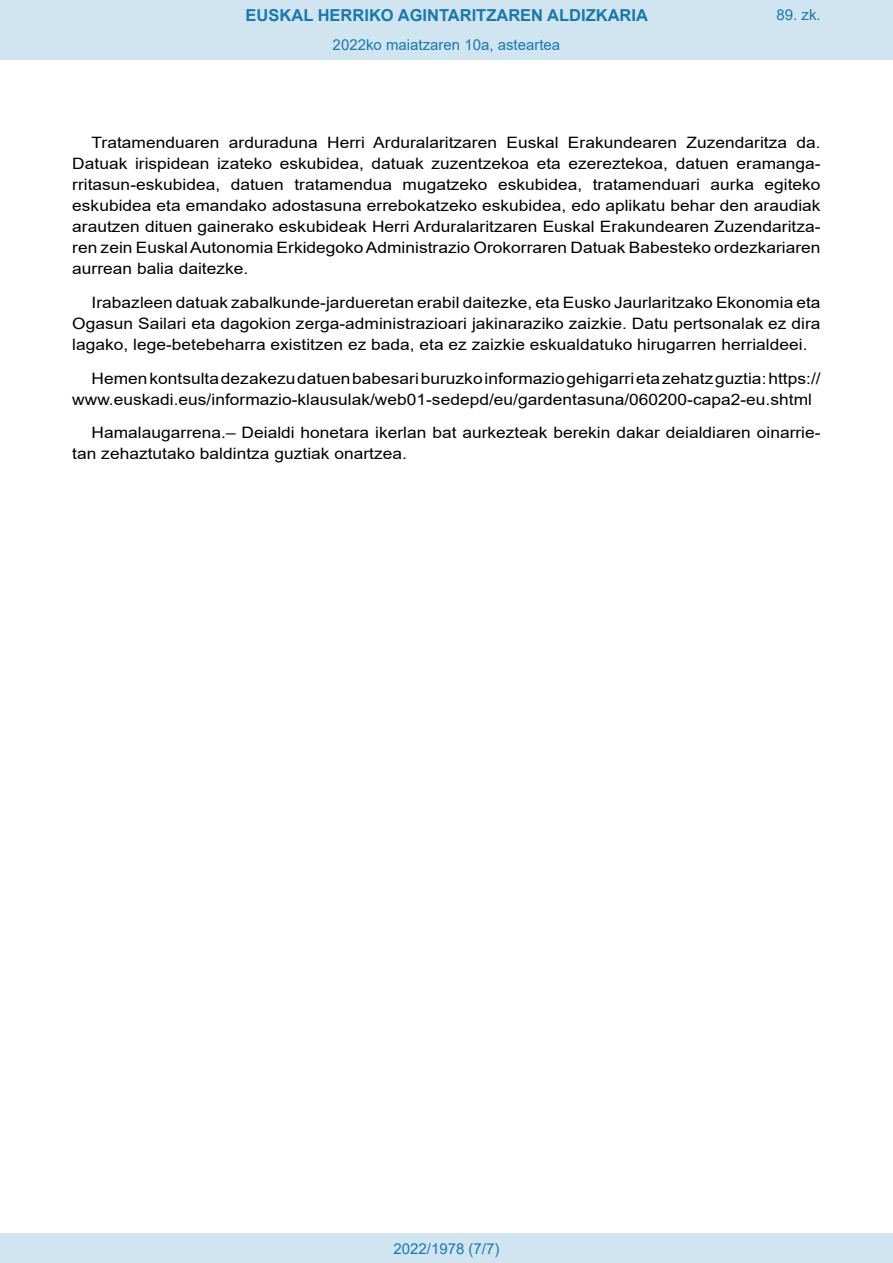
<style>
.page{position:relative;width:893px;height:1263px;background:#fff}
.page>*{position:absolute;margin:0;border:0;box-sizing:border-box;transform-origin:0 0}
.t1{font:700 16.5px "Arial";color:#1879ad}
.BOPVDetalle{font:15.6px/21px "Arial";color:#000;text-align:justify;scale:1.11 1}
.Paginacion_Centro{font:15px "Arial";color:#1879ad}
</style>
<div class="page">
<div style="left:0;top:0;width:893px;height:60px;background:#d0e5f0"></div>
<div style="left:0;top:1233px;width:893px;height:30px;background:#d0e5f0"></div>
<p class="t1" style="left:246px;top:3px;width:404px">EUSKAL HERRIKO AGINTARITZAREN ALDIZKARIA</p>
<p class="Paginacion_Centro" style="left:333px;top:35px;width:229px">2022ko maiatzaren 10a, asteartea</p>
<p class="Paginacion_Centro" style="left:776px;top:5px;width:46px">89. zk.</p>
<p class="BOPVDetalle" style="left:72px;top:132px;width:676px;text-indent:19px">Tratamenduaren arduraduna Herri Arduralaritzaren Euskal Erakundearen Zuzendaritza da.<br>Datuak irispidean izateko eskubidea, datuak zuzentzekoa eta ezereztekoa, datuen eramanga&shy;rritasun-eskubidea, datuen tratamendua mugatzeko eskubidea, tratamenduari aurka egiteko eskubidea eta emandako adostasuna errebokatzeko eskubidea, edo aplikatu behar den araudiak arautzen dituen gainerako eskubideak Herri Arduralaritzaren Euskal Erakundearen Zuzendaritza&shy;ren zein Euskal Autonomia Erkidegoko Administrazio Orokorraren Datuak Babesteko ordezkariaren aurrean balia daitezke.</p>
<p class="BOPVDetalle" style="left:72px;top:292px;width:676px;text-indent:19px">Irabazleen datuak zabalkunde-jardueretan erabil daitezke, eta Eusko Jaurlaritzako Ekonomia eta Ogasun Sailari eta dagokion zerga-administrazioari jakinaraziko zaizkie. Datu pertsonalak ez dira lagako, lege-betebeharra existitzen ez bada, eta ez zaizkie eskualdatuko hirugarren herrialdeei.</p>
<p class="BOPVDetalle" style="left:72px;top:368px;width:676px;text-indent:19px">Hemen kontsulta dezakezu datuen babesari buruzko informazio gehigarri eta zehatz guztia: https:// www.euskadi.eus/informazio-klausulak/web01-sedepd/eu/gardentasuna/060200-capa2-eu.shtml</p>
<p class="BOPVDetalle" style="left:72px;top:422px;width:676px;text-indent:19px">Hamalaugarrena.– Deialdi honetara ikerlan bat aurkezteak berekin dakar deialdiaren oinarrie&shy;tan zehaztutako baldintza guztiak onartzea.</p>
<p class="Paginacion_Centro" style="left:393px;top:1238px;width:107px">2022/1978 (7/7)</p>
</div>
